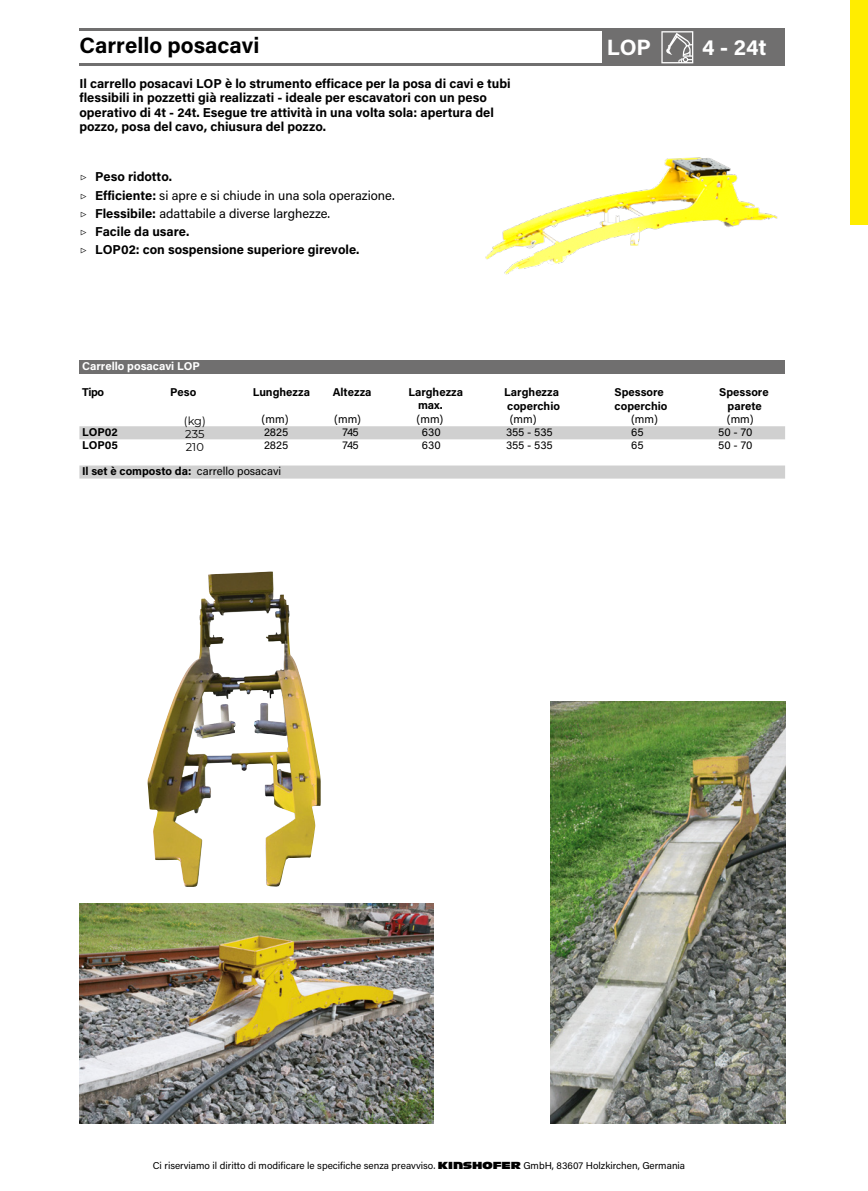
<style>
.page{position:relative;width:868px;height:1191px;background:#fff}
.page>*{position:absolute;margin:0;border:0;box-sizing:border-box;transform-origin:0 0}
.t1{font:700 22.2px "Acumin Pro";color:#000}
.t2{font:700 22.2px "Acumin Pro";letter-spacing:-.005em;color:#fff}
.t3{font:700 13px/18.2px "Acumin Pro";color:#000}
.t4{font:700 11.4px "Acumin Pro";color:#000}
.t5{font:11.4px "Acumin Pro";color:#000}
.t6{font:700 11.4px "Acumin Pro";color:#fff}
.t7{font:11.4px "Montserrat";color:#000}
.t8{font:10px "Acumin Pro";color:#000}
.s1{font-family:"Montserrat";font-weight:400}
.s2{font-weight:400}
.s3{font-family:"Antique Olive Kinshofer"}
</style>
<div class="page">
<hr style="left:79px;top:28px;width:706px;height:3px;background:#706f6f">
<hr style="left:79px;top:63px;width:706px;height:3px;background:#706f6f">
<div style="left:693px;top:31px;width:92px;height:33px;background:#706f6f"></div>
<div style="left:602px;top:31px;width:57px;height:33px;background:#706f6f"></div>
<div style="left:655px;top:31px;width:38px;height:33px;background:#706f6f"></div>
<svg style="left:661px;top:31px;width:32px;height:32px"></svg>
<img style="left:485px;top:157px;width:293px;height:118px">
<img style="left:79px;top:903px;width:354px;height:220px">
<img style="left:550px;top:702px;width:235px;height:421px">
<img style="left:147px;top:572px;width:148px;height:315px">
<div style="left:79px;top:361px;width:706px;height:13px;background:#706f6f"></div>
<svg style="left:79px;top:426px;width:706px;height:52px"></svg>
<div style="left:850px;top:0;width:17px;height:225px;background:#ffed00"></div>
<h1 class="t1" style="left:79px;top:30px;width:181px">Carrello posacavi</h1>
<h1 class="t2" style="left:607px;top:31px;width:45px">LOP</h1>
<h1 class="t2" style="left:702px;top:31px;width:66px">4 - 24t</h1>
<p class="t3" style="left:79px;top:76px;width:433px;line-height:14.2px">Il carrello posacavi LOP è lo strumento efficace per la posa di cavi e tubi flessibili in pozzetti già realizzati - ideale per escavatori con un peso operativo di 4t - 24t. Esegue tre attività in una volta sola: apertura del pozzo, posa del cavo, chiusura del pozzo.</p>
<p class="t3" style="left:79px;top:167px;width:316px"><span class="s1">▷</span> Peso ridotto.<br><span class="s1">▷</span> Efficiente: <span class="s2">si apre e si chiude in una sola operazione. </span><span class="s1">▷</span> Flessibile: <span class="s2">adattabile a diverse larghezze.<br></span><span class="s1">▷</span> Facile da usare.<br><span class="s1">▷</span> LOP02: con sospensione superiore girevole.</p>
<p class="t6" style="left:82px;top:358px;width:119px">Carrello posacavi LOP</p>
<p class="t4" style="left:82px;top:384px;width:24px">Tipo</p>
<p class="t4" style="left:170px;top:384px;width:28px">Peso</p>
<p class="t4" style="left:252px;top:384px;width:59px">Lunghezza</p>
<p class="t4" style="left:333px;top:384px;width:40px">Altezza</p>
<p class="t4" style="left:408px;top:384px;width:56px">Larghezza</p>
<p class="t4" style="left:504px;top:384px;width:56px">Larghezza</p>
<p class="t4" style="left:614px;top:384px;width:51px">Spessore</p>
<p class="t4" style="left:719px;top:384px;width:51px">Spessore</p>
<p class="t4" style="left:418px;top:397px;width:26px">max.</p>
<p class="t4" style="left:507px;top:398px;width:54px">coperchio</p>
<p class="t4" style="left:614px;top:398px;width:54px">coperchio</p>
<p class="t4" style="left:727px;top:398px;width:36px">parete</p>
<p class="t7" style="left:184px;top:413px;width:23px">(kg)</p>
<p class="t5" style="left:416px;top:411px;width:28px">(mm)</p>
<p class="t5" style="left:509px;top:411px;width:28px">(mm)</p>
<p class="t4" style="left:82px;top:424px;width:37px">LOP02</p>
<p class="t7" style="left:185px;top:426px;width:21px">235</p>
<p class="t5" style="left:422px;top:424px;width:20px">630</p>
<p class="t5" style="left:506px;top:424px;width:48px">355 - 535</p>
<p class="t4" style="left:82px;top:437px;width:37px">LOP05</p>
<p class="t7" style="left:186px;top:439px;width:20px">210</p>
<p class="t5" style="left:261px;top:411px;width:28px">(mm)</p>
<p class="t5" style="left:334px;top:411px;width:28px">(mm)</p>
<p class="t5" style="left:264px;top:424px;width:26px">2825</p>
<p class="t5" style="left:342px;top:424px;width:18px">745</p>
<p class="t5" style="left:264px;top:437px;width:26px">2825</p>
<p class="t5" style="left:342px;top:437px;width:18px">745</p>
<p class="t5" style="left:422px;top:437px;width:20px">630</p>
<p class="t5" style="left:506px;top:437px;width:48px">355 - 535</p>
<p class="t5" style="left:631px;top:411px;width:28px">(mm)</p>
<p class="t5" style="left:726px;top:411px;width:28px">(mm)</p>
<p class="t5" style="left:631px;top:424px;width:14px">65</p>
<p class="t5" style="left:718px;top:424px;width:36px">50 - 70</p>
<p class="t5" style="left:631px;top:437px;width:14px">65</p>
<p class="t5" style="left:718px;top:437px;width:36px">50 - 70</p>
<p class="t4" style="left:82px;top:463px;width:201px">Il set è composto da: <span class="s2">carrello posacavi</span></p>
<p class="t8" style="left:153px;top:1158px;width:534px">Ci riserviamo il diritto di modificare le specifiche senza preavviso. <span class="s3">KINSHOFER</span> GmbH, 83607 Holzkirchen, Germania</p>
</div>
